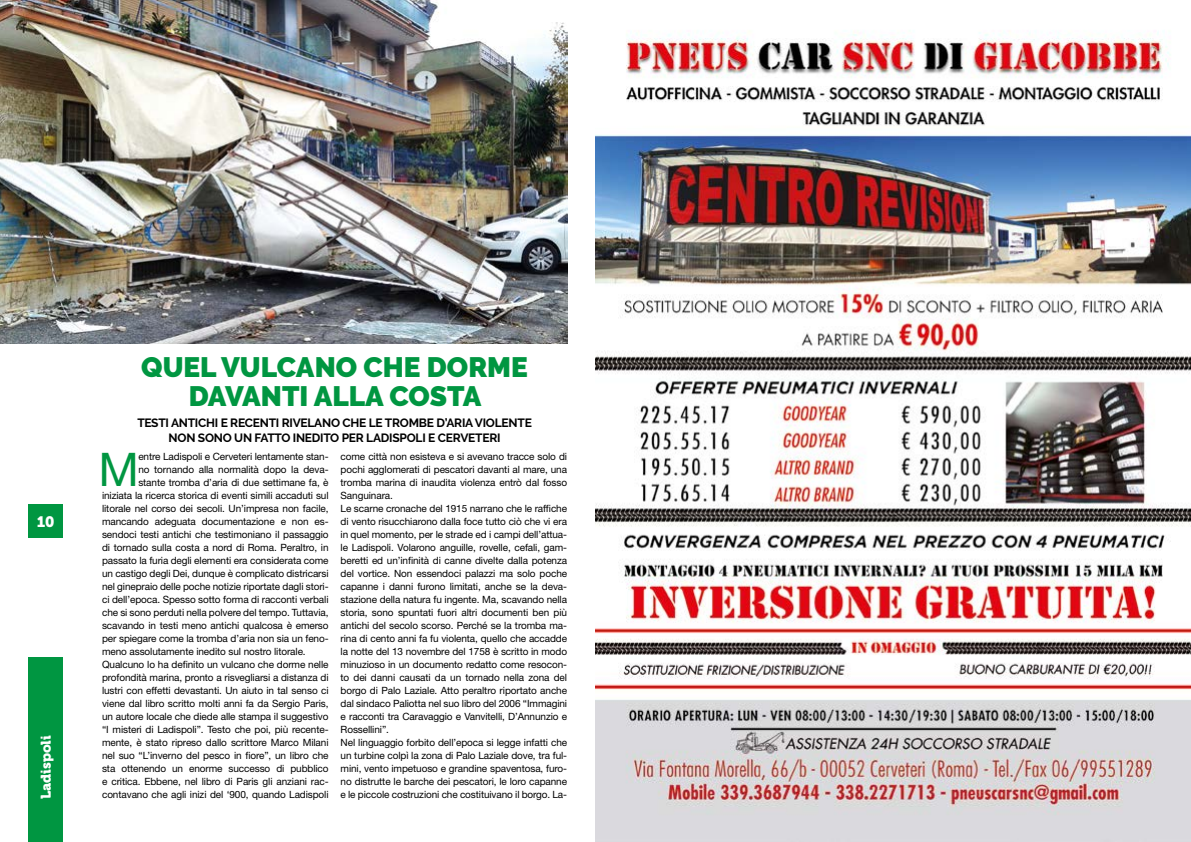
<style>
.page{position:relative;width:1191px;height:842px;background:#fff}
.page>*{position:absolute;margin:0;border:0;box-sizing:border-box;transform-origin:0 0}
.t1{font:46.4px "Helvetica Neue LT Std";color:#009641}
.t2{font:900 28px/29px "Raleway";color:#009641;text-align:center}
.t3{font:15px "Museo 900";color:#fff}
.t4{font:14px "Museo 900";color:#fff}
.t5{font:700 12px/15px "Raleway";letter-spacing:-.02em;color:#000;text-align:center}
.t6{font:10px/13px "Helvetica Neue LT Std";letter-spacing:-.01em;color:#000}
</style>
<div class="page">
<div style="left:28px;top:505px;width:35px;height:33px;background:#009641"></div>
<div style="left:28px;top:658px;width:35px;height:184px;background:#009641"></div>
<img style="left:0;top:0;width:567px;height:343px">
<img style="left:595px;top:31px;width:596px;height:811px">
<h3 class="t3" style="left:37px;top:513px;width:19px">10</h3>
<h3 class="t4" style="left:38px;top:799px;width:66px;rotate:-90deg">Ladispoli</h3>
<h2 class="t2" style="left:141px;top:353px;width:388px">QUEL VULCANO CHE DORME<br>DAVANTI ALLA COSTA</h2>
<p class="t5" style="left:137px;top:415px;width:396px">TESTI ANTICHI E RECENTI RIVELANO CHE LE TROMBE D’ARIA VIOLENTE<br>NON SONO UN FATTO INEDITO PER LADISPOLI E CERVETERI</p>
<h1 class="t1" style="left:98px;top:442px;width:42px">M</h1>
<p class="t6" style="left:138px;top:450px;width:192px">entre Ladispoli e Cerveteri lentamente stan-</p>
<p class="t6" style="left:138px;top:463px;width:192px">no tornando alla normalità dopo la deva-</p>
<p class="t6" style="left:138px;top:476px;width:192px">stante tromba d’aria di due settimane fa, è</p>
<p class="t6" style="left:102px;top:489px;width:228px">iniziata la ricerca storica di eventi simili accaduti sul</p>
<p class="t6" style="left:102px;top:502px;width:228px">litorale nel corso dei secoli. Un’impresa non facile,</p>
<p class="t6" style="left:102px;top:515px;width:228px">mancando adeguata documentazione e non es-</p>
<p class="t6" style="left:102px;top:528px;width:228px">sendoci testi antichi che testimoniano il passaggio</p>
<p class="t6" style="left:102px;top:541px;width:228px">di tornado sulla costa a nord di Roma. Peraltro, in</p>
<p class="t6" style="left:102px;top:554px;width:228px">passato la furia degli elementi era considerata come</p>
<p class="t6" style="left:102px;top:567px;width:228px">un castigo degli Dei, dunque è complicato districarsi</p>
<p class="t6" style="left:102px;top:580px;width:228px">nel ginepraio delle poche notizie riportate dagli stori-</p>
<p class="t6" style="left:102px;top:593px;width:228px">ci dell’epoca. Spesso sotto forma di racconti verbali</p>
<p class="t6" style="left:102px;top:606px;width:228px">che si sono perduti nella polvere del tempo. Tuttavia,</p>
<p class="t6" style="left:102px;top:619px;width:228px">scavando in testi meno antichi qualcosa è emerso</p>
<p class="t6" style="left:102px;top:632px;width:228px">per spiegare come la tromba d’aria non sia un feno-</p>
<p class="t6" style="left:102px;top:645px;width:205px">meno assolutamente inedito sul nostro litorale.</p>
<p class="t6" style="left:102px;top:658px;width:228px">Qualcuno lo ha definito un vulcano che dorme nelle</p>
<p class="t6" style="left:102px;top:671px;width:228px">profondità marina, pronto a risvegliarsi a distanza di</p>
<p class="t6" style="left:102px;top:684px;width:228px">lustri con effetti devastanti. Un aiuto in tal senso ci</p>
<p class="t6" style="left:102px;top:697px;width:228px">viene dal libro scritto molti anni fa da Sergio Paris,</p>
<p class="t6" style="left:102px;top:710px;width:228px">un autore locale che diede alle stampa il suggestivo</p>
<p class="t6" style="left:102px;top:723px;width:228px">“I misteri di Ladispoli”. Testo che poi, più recente-</p>
<p class="t6" style="left:102px;top:736px;width:228px">mente, è stato ripreso dallo scrittore Marco Milani</p>
<p class="t6" style="left:102px;top:749px;width:228px">nel suo “L’inverno del pesco in fiore”, un libro che</p>
<p class="t6" style="left:102px;top:762px;width:228px">sta ottenendo un enorme successo di pubblico</p>
<p class="t6" style="left:102px;top:775px;width:228px">e critica. Ebbene, nel libro di Paris gli anziani rac-</p>
<p class="t6" style="left:102px;top:788px;width:228px">contavano che agli inizi del ‘900, quando Ladispoli</p>
<p class="t6" style="left:340px;top:450px;width:228px">come città non esisteva e si avevano tracce solo di pochi agglomerati di pescatori davanti al mare, una tromba marina di inaudita violenza entrò dal fosso Sanguinara.<br>Le scarne cronache del 1915 narrano che le raffiche di vento risucchiarono dalla foce tutto ciò che vi era in quel momento, per le strade ed i campi dell’attua&shy;le Ladispoli. Volarono anguille, rovelle, cefali, gam&shy;beretti ed un’infinità di canne divelte dalla potenza del vortice. Non essendoci palazzi ma solo poche capanne i danni furono limitati, anche se la deva&shy;stazione della natura fu ingente. Ma, scavando nella storia, sono spuntati fuori altri documenti ben più antichi del secolo scorso. Perché se la tromba ma&shy;rina di cento anni fa fu violenta, quello che accadde la notte del 13 novembre del 1758 è scritto in modo minuzioso in un documento redatto come resocon&shy;to dei danni causati da un tornado nella zona del borgo di Palo Laziale. Atto peraltro riportato anche dal sindaco Paliotta nel suo libro del 2006 “Immagini e racconti tra Caravaggio e Vanvitelli, D’Annunzio e Rossellini”.<br>Nel linguaggio forbito dell’epoca si legge infatti che un turbine colpì la zona di Palo Laziale dove, tra ful&shy;mini, vento impetuoso e grandine spaventosa, furo&shy;no distrutte le barche dei pescatori, le loro capanne e le piccole costruzioni che costituivano il borgo. La-</p>
</div>
